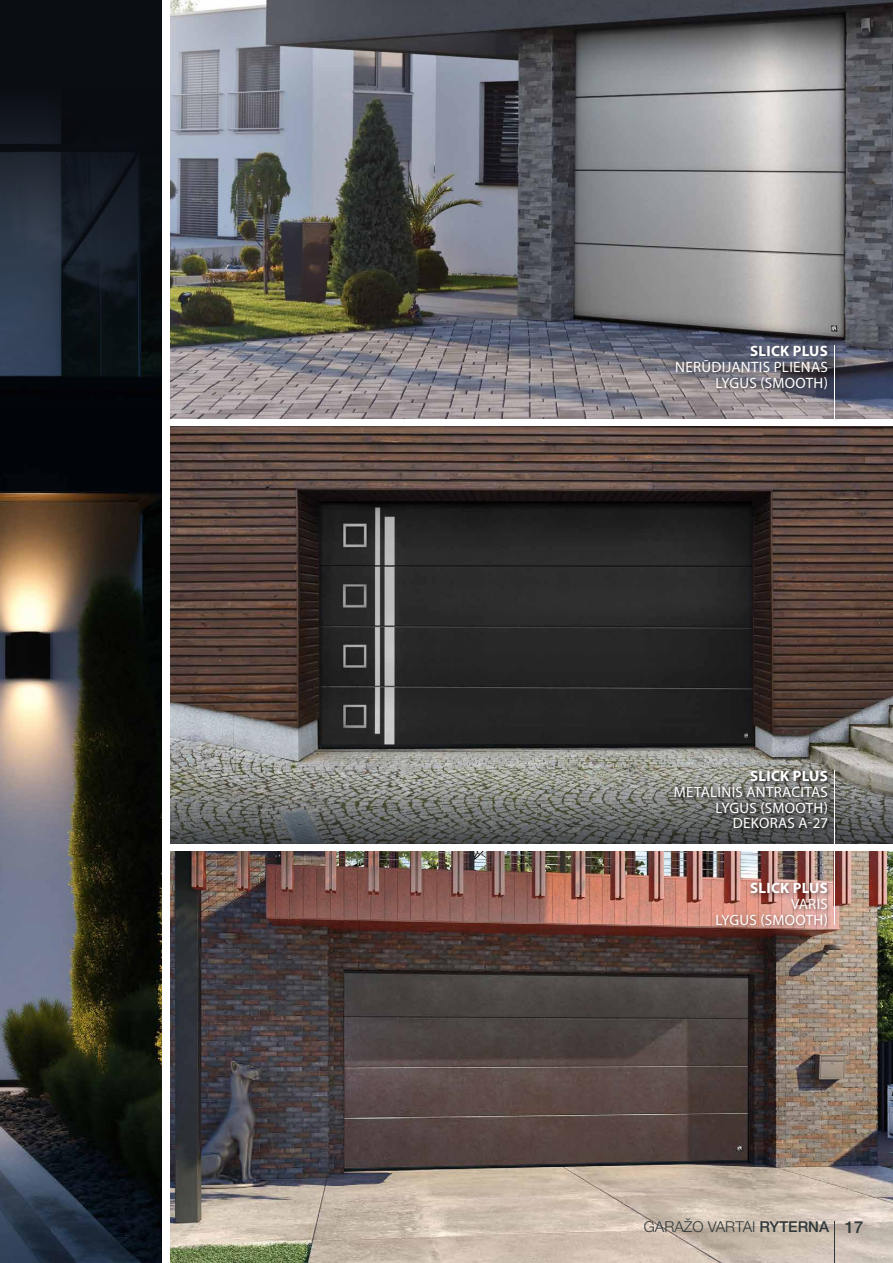
<style>
.page{position:relative;width:893px;height:1263px;background:#fff}
.page>*{position:absolute;margin:0;border:0;box-sizing:border-box;transform-origin:0 0}
.t1{font:15px/15.6px "Myriad Pro";letter-spacing:.02em;color:#fff;text-align:right}
.t2{font:700 15px "Myriad Pro";letter-spacing:.02em;color:#fff}
.t3{font:300 15px "Helvetica Neue LT Pro";color:#30383b}
.s1{font-weight:500}
.s2{font-weight:500;font-size:16.5px}
</style>
<div class="page">
<img style="left:170px;top:427px;width:723px;height:299px">
<svg style="left:170px;top:726px;width:723px;height:117px"></svg>
<img style="left:0;top:500px;width:162px;height:763px">
<svg style="left:0;top:0;width:162px;height:500px;fill:#0a0d12"></svg>
<img style="left:170px;top:0;width:723px;height:418px">
<img style="left:170px;top:851px;width:723px;height:412px">
<div style="left:673px;top:342px;width:168px;height:81px;background:#000;opacity:.3"></div>
<div style="left:831px;top:342px;width:10px;height:82px;background:#000;opacity:.3"></div>
<hr style="left:834px;top:345px;width:1px;height:73px;background:#fff">
<div style="left:673px;top:343px;width:160px;height:51px;background:#000;opacity:.3"></div>
<div style="left:672px;top:768px;width:169px;height:81px;background:#000;opacity:.3"></div>
<div style="left:831px;top:767px;width:10px;height:82px;background:#000;opacity:.3"></div>
<hr style="left:834px;top:770px;width:1px;height:73px;background:#fff">
<div style="left:672px;top:768px;width:161px;height:66px;background:#000;opacity:.75"></div>
<div style="left:831px;top:849px;width:10px;height:81px;background:#000;opacity:.5"></div>
<hr style="left:834px;top:851px;width:1px;height:74px;background:#fff">
<div style="left:714px;top:880px;width:119px;height:51px;background:#000;opacity:.5"></div>
<hr style="left:834px;top:1221px;width:1px;height:42px;background:#30383b">
<p class="t2" style="left:750px;top:341px;width:79px">SLICK PLUS</p>
<p class="t1" style="left:675px;top:359px;width:154px">NERŪDIJANTIS PLIENAS<br>LYGUS (SMOOTH)</p>
<p class="t2" style="left:750px;top:766px;width:79px">SLICK PLUS</p>
<p class="t1" style="left:674px;top:784px;width:156px">METALINIS ANTRACITAS<br>LYGUS (SMOOTH)<br>DEKORAS A-27</p>
<p class="t2" style="left:750px;top:878px;width:79px">SLICK PLUS</p>
<p class="t1" style="left:715px;top:896px;width:114px">VARIS<br>LYGUS (SMOOTH)</p>
<p class="t3" style="left:644px;top:1217px;width:221px">GARAŽO VARTAI <span class="s1">RYTERNA</span> <span class="s2">17</span></p>
</div>
